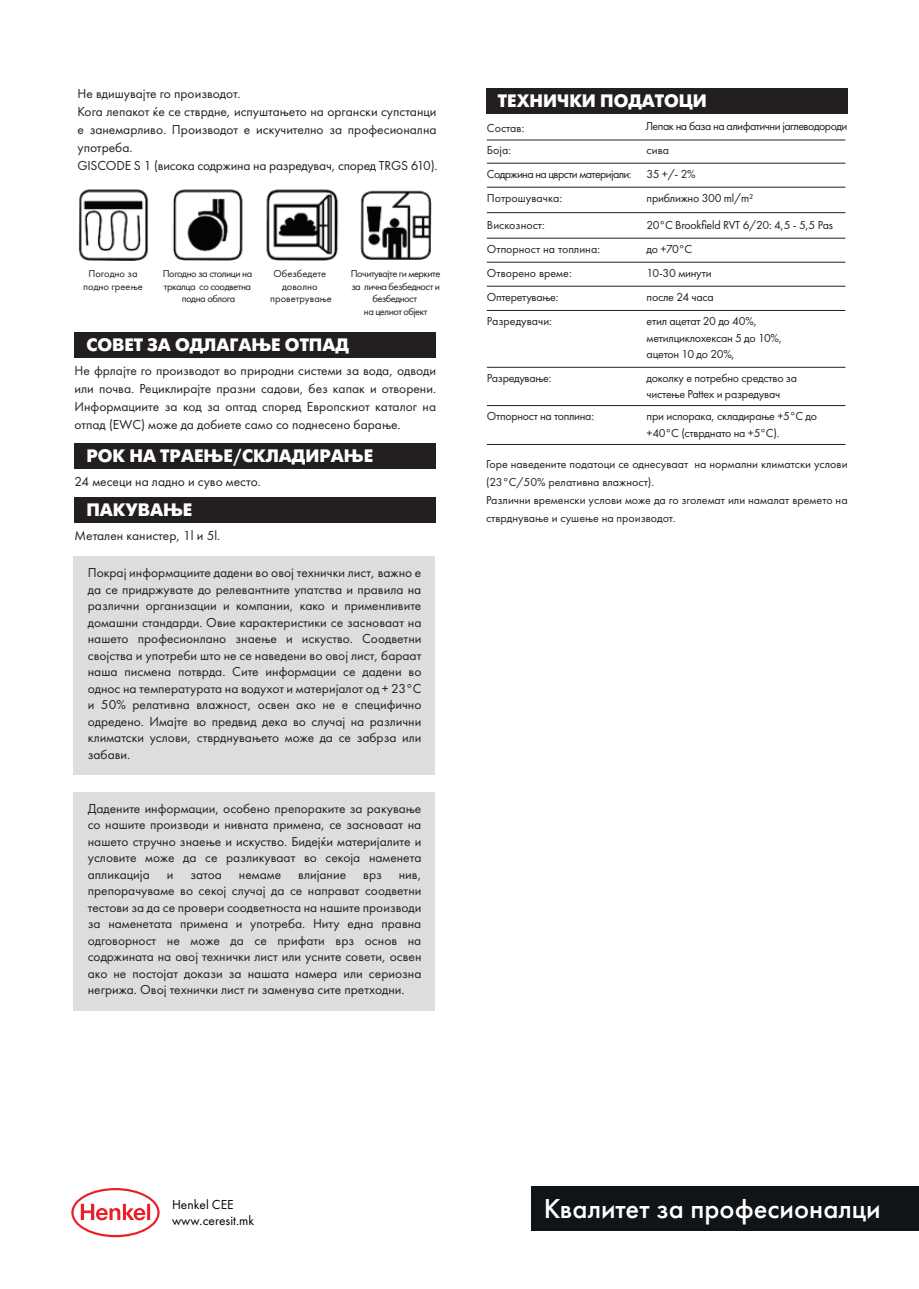
<style>
.page{position:relative;width:919px;height:1289px;background:#fff}
.page>*{position:absolute;margin:0;border:0;box-sizing:border-box;transform-origin:0 0}
.t1{font:500 28.5px "Futura PT";color:#fff}
.t2{font:700 18px "Futura Futuris";color:#fff}
.t3{font:13.5px/16.5px "Futura PT";color:#231f20;text-align:justify}
.t4{font:13.5px/16.2px "Futura PT";color:#000001}
.t5{font:12px/16.5px "Futura PT";letter-spacing:-.02em;color:#231f20}
.t6{font:12px/18px "Futura PT";color:#231f20}
.t7{font:12px/24px "Futura PT";letter-spacing:-.05em;color:#231f20}
.t8{font:12px "Futura PT";letter-spacing:-.04em;color:#231f20}
.t9{font:10.5px/12.6px "Futura PT";letter-spacing:-.04em;color:#231f20;text-align:center}
.t10{font:10.5px/12.6px "Futura PT";color:#231f20;text-align:center}
</style>
<div class="page">
<div style="left:74px;top:332px;width:362px;height:25px;background:#231f20"></div>
<div style="left:74px;top:443px;width:362px;height:25px;background:#231f20"></div>
<div style="left:74px;top:497px;width:362px;height:25px;background:#231f20"></div>
<hr style="left:487px;top:163px;width:358px;height:1px;background:#231f20">
<hr style="left:487px;top:140px;width:358px;height:1px;background:#231f20">
<hr style="left:487px;top:187px;width:358px;height:1px;background:#231f20">
<hr style="left:487px;top:212px;width:358px;height:1px;background:#231f20">
<hr style="left:487px;top:238px;width:358px;height:1px;background:#231f20">
<hr style="left:487px;top:262px;width:358px;height:1px;background:#231f20">
<hr style="left:487px;top:286px;width:358px;height:1px;background:#231f20">
<hr style="left:487px;top:310px;width:358px;height:1px;background:#231f20">
<hr style="left:487px;top:405px;width:358px;height:1px;background:#231f20">
<hr style="left:487px;top:444px;width:358px;height:1px;background:#231f20">
<hr style="left:487px;top:367px;width:358px;height:1px;background:#231f20">
<div style="left:486px;top:88px;width:361px;height:25px;background:#231f20"></div>
<div style="left:73px;top:556px;width:362px;height:218px;background:#dcdddf"></div>
<div style="left:73px;top:791px;width:362px;height:219px;background:#dcdddf"></div>
<img style="left:78px;top:189px;width:353px;height:72px">
<svg style="left:71px;top:1188px;width:89px;height:49px"></svg>
<div style="left:531px;top:1186px;width:387px;height:45px;background:#111416"></div>
<p class="t3" style="left:77px;top:84px;width:361px;line-height:18px;text-align:left">Не вдишувајте го производот.<br>Кога лепакот ќе се стврдне, испуштањето на органски супстанци е занемарливо. Производот е искучително за професионална употреба.<br>GISCODE S 1 (висока содржина на разредувач, според TRGS 610).</p>
<h2 class="t2" style="left:498px;top:90px;width:210px">ТЕХНИЧКИ ПОДАТОЦИ</h2>
<p class="t8" style="left:645px;top:119px;width:203px">Лепак на база на алифатични јаглеводороди</p>
<p class="t5" style="left:487px;top:120px;width:39px">Состав:</p>
<p class="t7" style="left:487px;top:138px;width:210px;text-indent:160px">сива<br>Содржина на цврсти материјали: 35 +/- 2%<br>Потрошувачка:</p>
<p class="t5" style="left:646px;top:213px;width:188px;line-height:24px">20°C Brookfield RVT 6/20: 4,5 - 5,5 Pas до +70°C</p>
<p class="t5" style="left:487px;top:142px;width:26px">Боја:</p>
<p class="t5" style="left:646px;top:190px;width:108px">приближно 300 ml/m²</p>
<p class="t6" style="left:487px;top:213px;width:115px;line-height:24px">Вискозност:<br>Отпорност на топлина:<br>Отворено време:</p>
<p class="t5" style="left:646px;top:265px;width:66px">10-30 минути</p>
<p class="t10" style="left:83px;top:267px;width:61px">Погодно за подно греење</p>
<p class="t9" style="left:163px;top:267px;width:91px">Погодно за столици на тркалца со соодветна подна облога</p>
<p class="t10" style="left:270px;top:267px;width:63px">Обезбедете доволно проветрување</p>
<p class="t9" style="left:351px;top:267px;width:91px">Почитувајте ги мерките за лична безбедност и безбедност<br>на целиот објект</p>
<p class="t5" style="left:487px;top:289px;width:73px">Оптеретување:</p>
<p class="t5" style="left:646px;top:289px;width:69px">после 24 часа</p>
<p class="t6" style="left:487px;top:312px;width:67px">Разредувачи:</p>
<p class="t5" style="left:646px;top:313px;width:137px">етил ацетат 20 до 40%, метилциклохексан 5 до 10%, ацетон 10 до 20%,</p>
<h2 class="t2" style="left:86px;top:334px;width:264px">СОВЕТ ЗА ОДЛАГАЊЕ ОТПАД</h2>
<p class="t3" style="left:74px;top:361px;width:363px;line-height:18px">Не фрлајте го производот во природни системи за вода, одводи или почва. Рециклирајте празни садови, без капак и отворени.<br>Информациите за код за оптад според Европскиот каталог на отпад (EWC) може да добиете само со поднесено барање.</p>
<h2 class="t2" style="left:86px;top:445px;width:288px">РОК НА ТРАЕЊЕ/СКЛАДИРАЊЕ</h2>
<p class="t3" style="left:74px;top:473px;width:188px">24 месеци на ладно и суво место.</p>
<h2 class="t2" style="left:86px;top:499px;width:107px">ПАКУВАЊЕ</h2>
<p class="t3" style="left:74px;top:527px;width:147px">Метален канистер, 1l и 5l.</p>
<p class="t3" style="left:88px;top:564px;width:335px">Покрај информациите дадени во овој технички лист, важно е да се придржувате до релевантните упатства и правила на различни организации и компании, како и применливите домашни стандарди. Овие карактеристики се засноваат на нашето професионлано знаење и искуство. Соодветни својства и употреби што не се наведени во овој лист, бараат наша писмена потврда. Сите информации се дадени во однос на температурата на водухот и материјалот од + 23°C и 50% релативна влажност, освен ако не е специфично одредено. Имајте во предвид дека во случај на различни климатски услови, стврднувањето може да се забрза или забави.</p>
<p class="t3" style="left:88px;top:800px;width:335px">Дадените информации, особено препораките за ракување со нашите производи и нивната примена, се засноваат на нашето стручно знаење и искуство. Бидејќи материјалите и условите може да се разликуваат во секоја наменета апликација</p>
<p class="t3" style="left:167px;top:866px;width:8px">и</p>
<p class="t3" style="left:190px;top:866px;width:33px">затоа</p>
<p class="t3" style="left:239px;top:866px;width:44px">немаме</p>
<p class="t3" style="left:298px;top:866px;width:49px">влијание</p>
<p class="t3" style="left:363px;top:866px;width:20px">врз</p>
<p class="t3" style="left:88px;top:866px;width:335px;text-indent:311px">нив, препорачуваме во секој случај да се направат соодветни тестови за да се провери соодветноста на нашите производи за наменетата примена и употреба. Ниту една правна одговорност не може да се прифати врз основ на содржината на овој технички лист или усните совети, освен ако не постојат докази за нашата намера или сериозна негрижа. Овој технички лист ги заменува сите претходни.</p>
<p class="t5" style="left:487px;top:369px;width:66px">Разредување:</p>
<p class="t5" style="left:646px;top:369px;width:152px">доколку е потребно средство за чистење Pattex и разредувач</p>
<p class="t5" style="left:487px;top:408px;width:109px">Отпорност на топлина:</p>
<p class="t5" style="left:646px;top:408px;width:172px">при испорака, складирање +5°C до +40°C (стврднато на +5°C).</p>
<p class="t6" style="left:486px;top:454px;width:363px">Горе наведените податоци се однесуваат на нормални климатски услови (23°C/50% релативна влажност).<br>Различни временски услови може да го зголемат или намалат времето на стврднување и сушење на производот.</p>
<p class="t4" style="left:172px;top:1196px;width:84px">Henkel CEE www.ceresit.mk</p>
<h1 class="t1" style="left:544px;top:1191px;width:338px">Квалитет за професионалци</h1>
</div>
